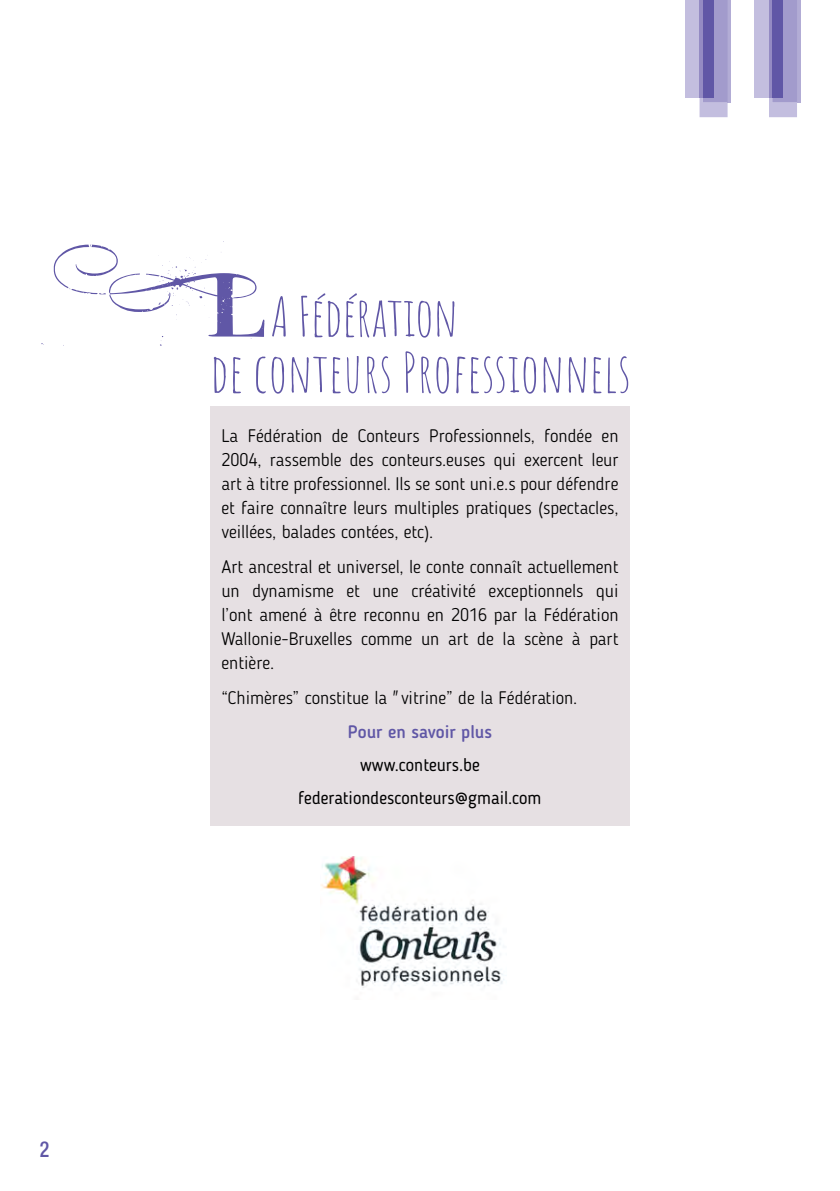
<style>
.page{position:relative;width:840px;height:1191px;background:#fff}
.page>*{position:absolute;margin:0;border:0;box-sizing:border-box;transform-origin:0 0}
.t1{font:54px/56px "Amatic SC";letter-spacing:.005em;color:#6057a6}
.t2{font:500 condensed 22px "Helvetica Neue";color:#6057a6;scale:.9 1}
.t3{font:300 18px/24px "Blogger Sans";color:#000;text-align:justify}
.t4{font:18px/33.4px "Blogger Sans";color:#000;text-align:center}
.t5{font:500 18px "Blogger Sans";color:#6057a6}
.s1{font-family:"i Nked God";font-size:96px}
</style>
<div class="page">
<div style="left:210px;top:406px;width:419px;height:420px;background:#e6e0e3"></div>
<img style="left:321px;top:856px;width:183px;height:132px">
<hr style="left:796px;top:0;width:3px;height:103px;background:#b2acd5">
<svg style="left:768px;top:0;width:28px;height:117px;background:#a69fce"></svg>
<div style="left:754px;top:0;width:14px;height:97px;background:#c3bedf"></div>
<hr style="left:768px;top:0;width:3px;height:97px;background:#948bc3">
<div style="left:771px;top:0;width:11px;height:97px;background:#6057a6"></div>
<hr style="left:727px;top:0;width:3px;height:103px;background:#b2acd5">
<svg style="left:699px;top:0;width:28px;height:117px;background:#a69fce"></svg>
<div style="left:685px;top:0;width:14px;height:97px;background:#c3bedf"></div>
<hr style="left:699px;top:0;width:3px;height:97px;background:#948bc3">
<div style="left:702px;top:0;width:11px;height:97px;background:#6057a6"></div>
<h1 class="t1" style="left:210px;top:285px;width:422px"><span class="s1">L</span>A Fédération<br>de conteurs Professionnels</h1>
<p class="t3" style="left:221px;top:423px;width:398px">La Fédération de Conteurs Professionnels, fondée en 2004, rassemble des conteurs.euses qui exercent leur art à titre professionnel. Ils se sont uni.e.s pour défendre et faire connaître leurs multiples pratiques (spectacles, veillées, balades contées, etc).</p>
<p class="t3" style="left:221px;top:555px;width:398px">Art ancestral et universel, le conte connaît actuellement un dynamisme et une créativité exceptionnels qui l’ont amené à être reconnu en 2016 par la Fédération Wallonie-Bruxelles comme un art de la scène à part entière.</p>
<p class="t3" style="left:221px;top:686px;width:357px">“Chimères” constitue la " vitrine” de la Fédération.</p>
<p class="t5" style="left:348px;top:720px;width:145px">Pour en savoir plus</p>
<p class="t4" style="left:298px;top:748px;width:245px">www.conteurs.be federationdesconteurs@gmail.com</p>
<p class="t2" style="left:40px;top:1136px;width:12px">2</p>
</div>
